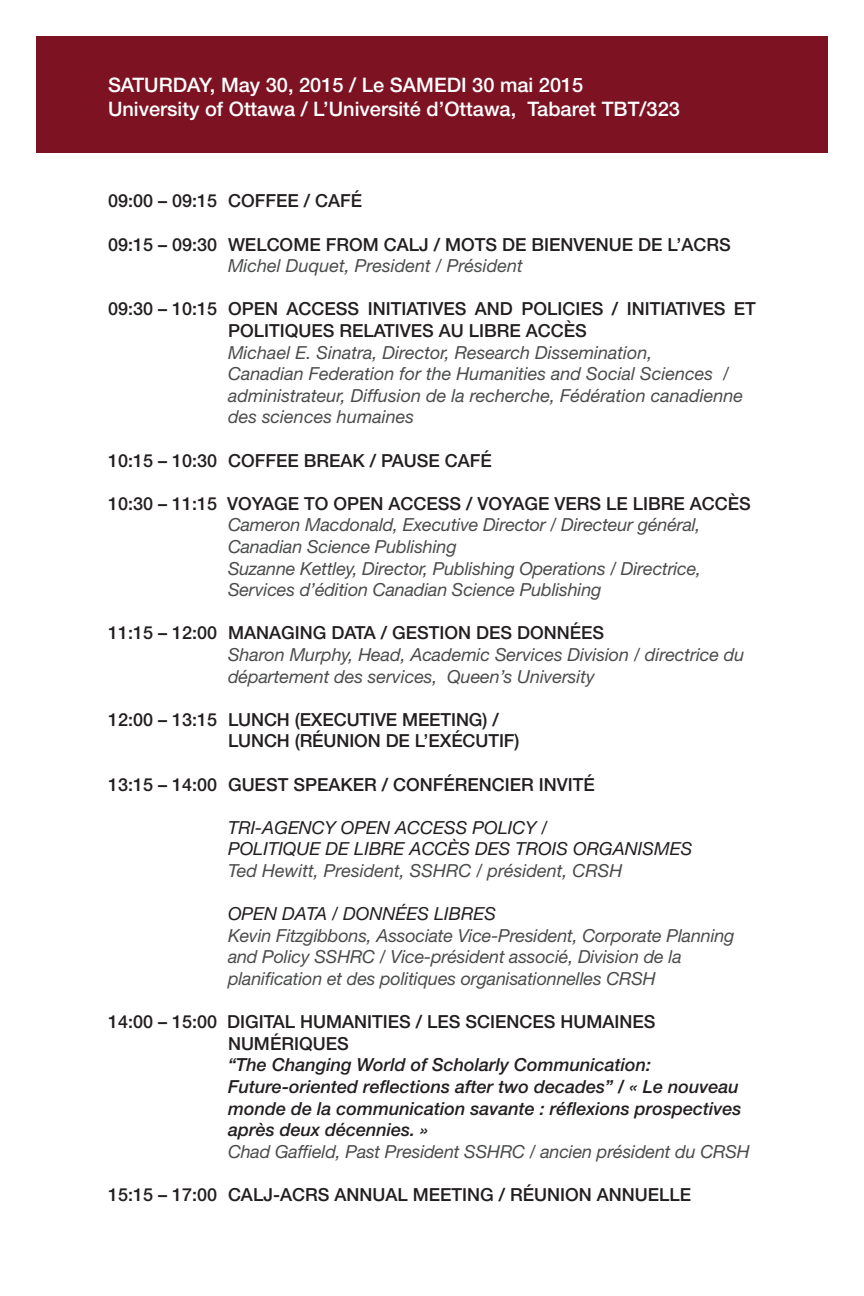
<style>
.page{position:relative;width:864px;height:1296px;background:#fff}
.page>*{position:absolute;margin:0;border:0;box-sizing:border-box;transform-origin:0 0}
.t1{font:500 20px "Helvetica Neue LT Std";color:#fff}
.t2{font:italic 18px/21.6px "Helvetica Neue LT Std";letter-spacing:-.01em;color:#4b4c4d}
.t3{font:500 18px/21.6px "Helvetica Neue LT Std";color:#231f20}
.t4{font:italic 500 18px/21.6px "Helvetica Neue LT Std";color:#231f20}
.t5{font:italic 18px "Helvetica Neue LT Std";color:#231f20}
.t6{font:italic 18px "Helvetica Neue LT Std";color:#231f20}
</style>
<div class="page">
<div style="left:36px;top:36px;width:792px;height:117px;background:#7d1322"></div>
<p class="t1" style="left:108px;top:73px;width:477px">SATURDAY, May 30, 2015 / Le SAMEDI 30 mai 2015</p>
<p class="t1" style="left:108px;top:97px;width:573px">University of Ottawa / L’Université d’Ottawa, Tabaret TBT/323</p>
<p class="t3" style="left:108px;top:190px;width:256px">09:00 – 09:15 COFFEE / CAFÉ</p>
<p class="t3" style="left:108px;top:233px;width:624px">09:15 – 09:30 WELCOME FROM CALJ / MOTS DE BIENVENUE DE L’ACRS</p>
<p class="t2" style="left:228px;top:255px;width:296px">Michel Duquet, President / Président</p>
<p class="t3" style="left:228px;top:298px;width:529px;text-indent:-120px">09:30 – 10:15 OPEN ACCESS INITIATIVES AND POLICIES / INITIATIVES ET<br>POLITIQUES RELATIVES AU LIBRE ACCÈS</p>
<p class="t2" style="left:228px;top:341px;width:517px">Michael E. Sinatra, Director, Research Dissemination,<br>Canadian Federation for the Humanities and Social Sciences / administrateur, Diffusion de la recherche, Fédération canadienne des sciences humaines</p>
<p class="t3" style="left:108px;top:449px;width:385px">10:15 – 10:30 COFFEE BREAK / PAUSE CAFÉ</p>
<p class="t3" style="left:108px;top:493px;width:644px">10:30 – 11:15 VOYAGE TO OPEN ACCESS / VOYAGE VERS LE LIBRE ACCÈS</p>
<p class="t2" style="left:228px;top:514px;width:474px">Cameron Macdonald, Executive Director / Directeur général,<br>Canadian Science Publishing</p>
<p class="t2" style="left:228px;top:557px;width:475px">Suzanne Kettley, Director, Publishing Operations / Directrice,<br>Services d’édition Canadian Science Publishing</p>
<p class="t3" style="left:108px;top:622px;width:498px">11:15 – 12:00 MANAGING DATA / GESTION DES DONNÉES</p>
<p class="t2" style="left:228px;top:644px;width:518px">Sharon Murphy, Head, Academic Services Division / directrice du département des services, Queen’s University</p>
<p class="t3" style="left:108px;top:709px;width:392px">12:00 – 13:15 LUNCH (EXECUTIVE MEETING) /</p>
<p class="t3" style="left:228px;top:730px;width:293px">LUNCH (RÉUNION DE L’EXÉCUTIF)</p>
<p class="t3" style="left:108px;top:773px;width:488px">13:15 – 14:00 GUEST SPEAKER / CONFÉRENCIER INVITÉ</p>
<p class="t5" style="left:228px;top:817px;width:321px">TRI-AGENCY OPEN ACCESS POLICY /</p>
<p class="t5" style="left:228px;top:838px;width:466px">POLITIQUE DE LIBRE ACCÈS DES TROIS ORGANISMES</p>
<p class="t2" style="left:228px;top:860px;width:396px">Ted Hewitt, President, SSHRC / président, CRSH</p>
<p class="t6" style="left:228px;top:903px;width:270px">OPEN DATA / DONNÉES LIBRES</p>
<p class="t2" style="left:228px;top:924px;width:508px">Kevin Fitzgibbons, Associate Vice-President, Corporate Planning and Policy SSHRC / Vice-président associé, Division de la planification et des politiques organisationnelles CRSH</p>
<p class="t3" style="left:228px;top:1011px;width:429px;text-indent:-120px">14:00 – 15:00 DIGITAL HUMANITIES / LES SCIENCES HUMAINES<br>NUMÉRIQUES</p>
<p class="t4" style="left:228px;top:1054px;width:515px">“The Changing World of Scholarly Communication:<br>Future-oriented reflections after two decades” / « Le nouveau monde de la communication savante : réflexions prospectives après deux décennies. »</p>
<p class="t2" style="left:228px;top:1140px;width:523px">Chad Gaffield, Past President SSHRC / ancien président du CRSH</p>
<p class="t3" style="left:108px;top:1184px;width:585px">15:15 – 17:00 CALJ-ACRS ANNUAL MEETING / RÉUNION ANNUELLE</p>
</div>
